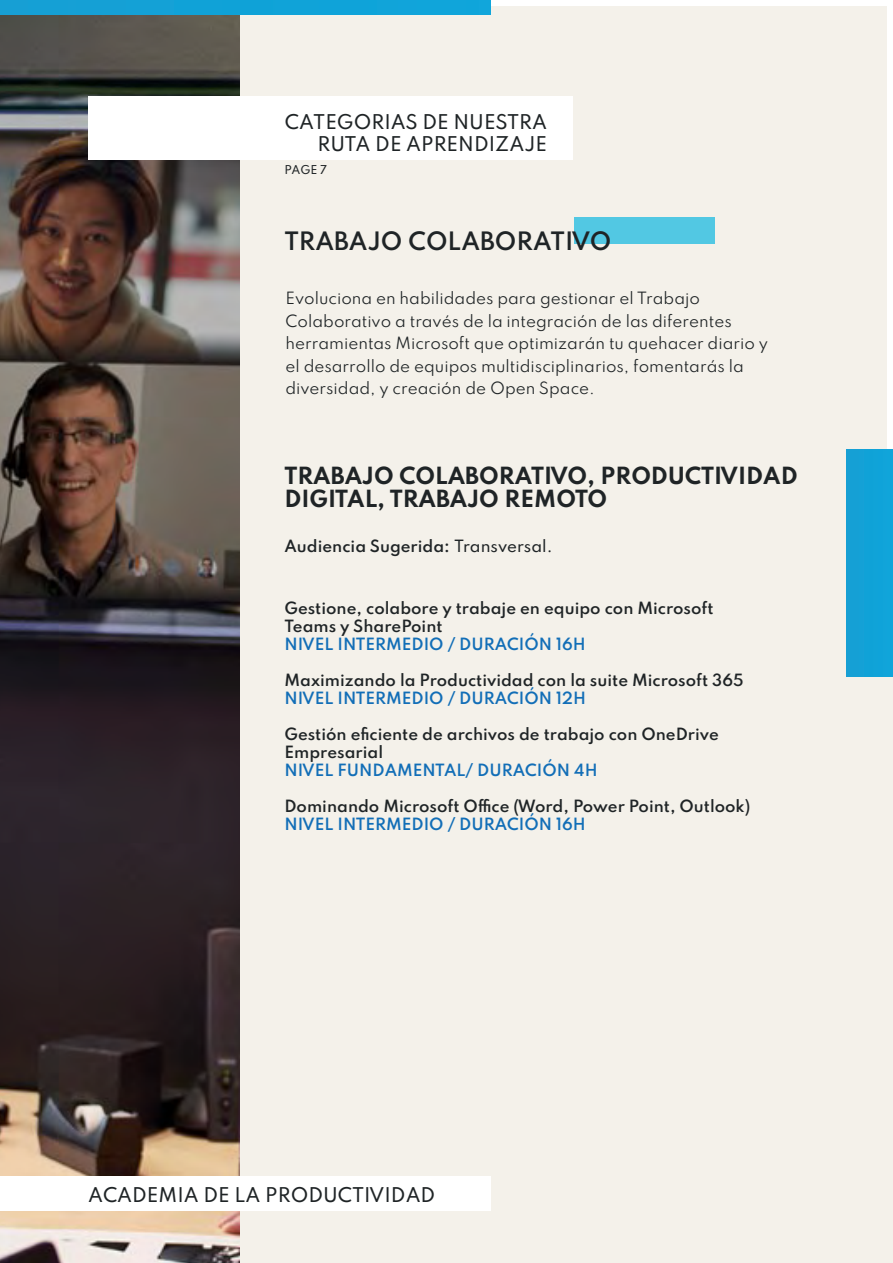
<style>
.page{position:relative;width:893px;height:1263px;background:#fff}
.page>*{position:absolute;margin:0;border:0;box-sizing:border-box;transform-origin:0 0}
.t1{font:600 22.5px "Spartan";color:#1f2426}
.t2{font:700 21px/22.5px "Spartan";color:#1f2426}
.t3{font:500 18px/21.6px "Spartan";color:#1f2426;text-align:right}
.t4{font:600 15px/18px "Spartan";color:#1f2426}
.t5{font:15px/22.5px "Spartan";color:#1f2426}
.t6{font:600 15px "Spartan";color:#126eb7}
.t7{font:500 10.8px "Spartan";color:#1f2426}
.s1{font-weight:500}
</style>
<div class="page">
<div style="left:0;top:7px;width:887px;height:1256px;background:#f4f1ea"></div>
<img style="left:0;top:15px;width:239px;height:1248px">
<div style="left:0;top:1176px;width:491px;height:34px;background:#fff"></div>
<div style="left:89px;top:96px;width:484px;height:63px;background:#fff"></div>
<div style="left:574px;top:217px;width:141px;height:27px;background:#52c8e3"></div>
<div style="left:0;top:0;width:490px;height:15px;background:#10a2d7"></div>
<div style="left:874px;top:521px;width:19px;height:742px;background:#f4f1ea"></div>
<div style="left:846px;top:449px;width:47px;height:227px;background:#10a2d7"></div>
<p class="t3" style="left:285px;top:111px;width:264px">CATEGORIAS DE NUESTRA<br>RUTA DE APRENDIZAJE</p>
<p class="t7" style="left:285px;top:162px;width:44px">PAGE 7</p>
<h1 class="t1" style="left:284px;top:224px;width:328px">TRABAJO COLABORATIVO</h1>
<p class="t5" style="left:286px;top:286px;width:484px">Evoluciona en habilidades para gestionar el Trabajo Colaborativo a través de la integración de las diferentes herramientas Microsoft que optimizarán tu quehacer diario y el desarrollo de equipos multidisciplinarios, fomentarás la diversidad, y creación de Open Space.</p>
<h2 class="t2" style="left:284px;top:464px;width:515px">TRABAJO COLABORATIVO, PRODUCTIVIDAD<br>DIGITAL, TRABAJO REMOTO</h2>
<p class="t4" style="left:284px;top:536px;width:270px">Audiencia Sugerida: <span class="s1">Transversal.</span></p>
<p class="t4" style="left:284px;top:598px;width:431px">Gestione, colabore y trabaje en equipo con Microsoft<br>Teams y SharePoint</p>
<p class="t6" style="left:284px;top:632px;width:303px">NIVEL INTERMEDIO / DURACIÓN 16H</p>
<p class="t4" style="left:284px;top:670px;width:460px">Maximizando la Productividad con la suite Microsoft 365</p>
<p class="t6" style="left:284px;top:686px;width:303px">NIVEL INTERMEDIO / DURACIÓN 12H</p>
<p class="t4" style="left:284px;top:724px;width:436px">Gestión eficiente de archivos de trabajo con OneDrive<br>Empresarial</p>
<p class="t6" style="left:284px;top:758px;width:315px">NIVEL FUNDAMENTAL/ DURACIÓN 4H</p>
<p class="t4" style="left:284px;top:796px;width:467px">Dominando Microsoft Office (Word, Power Point, Outlook)</p>
<p class="t6" style="left:284px;top:812px;width:303px">NIVEL INTERMEDIO / DURACIÓN 16H</p>
<p class="t3" style="left:88px;top:1184px;width:349px">ACADEMIA DE LA PRODUCTIVIDAD</p>
</div>
